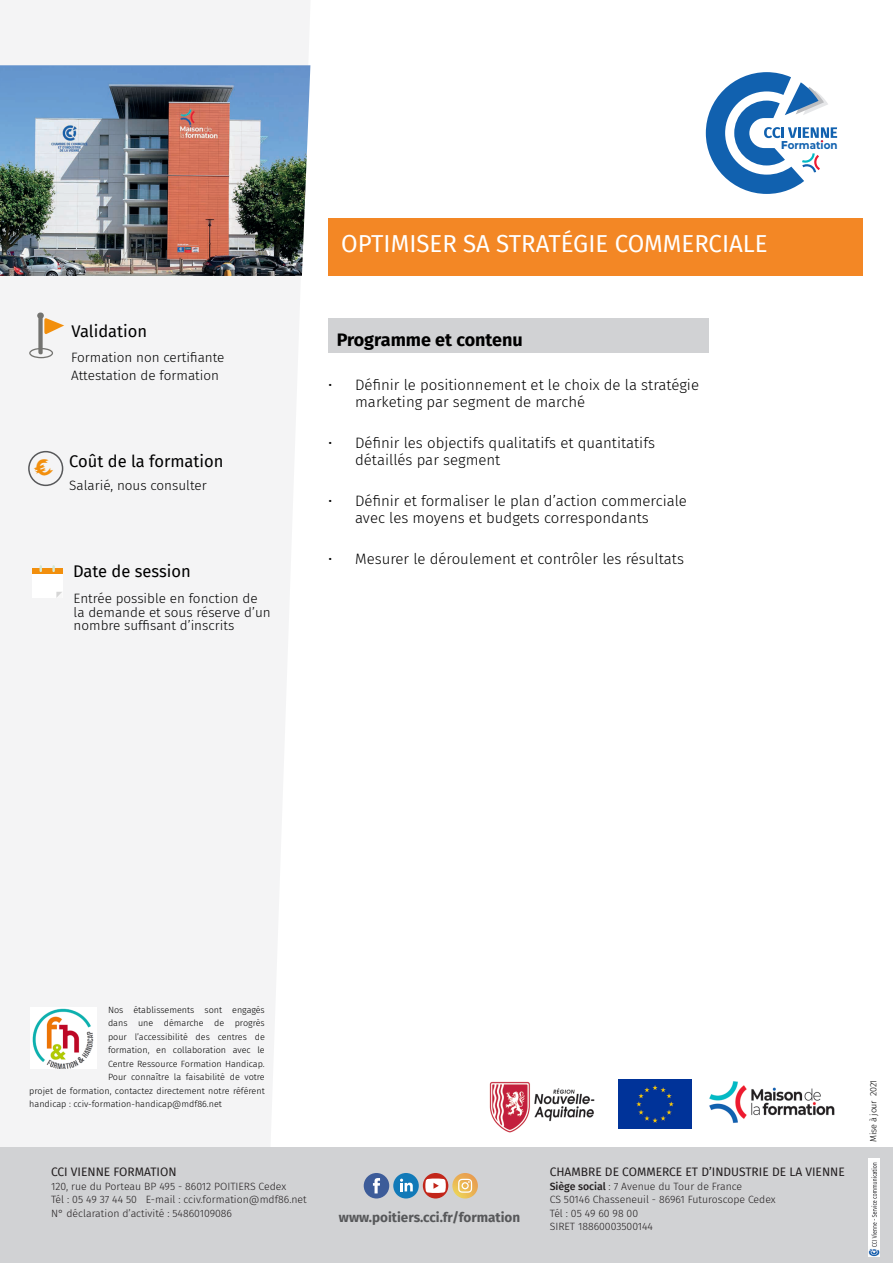
<style>
.page{position:relative;width:893px;height:1263px;background:#fff}
.page>*{position:absolute;margin:0;border:0;box-sizing:border-box;transform-origin:0 0}
.GRAND_TITRE_RUBRIQUE{font:24px "Fira Sans";color:#fff}
.problematique{font:700 18px "Fira Sans";color:#000}
.problematique-2{font:16.5px "Fira Sans";color:#000}
.t1{font:300 15px/16.5px "Fira Sans";color:#000}
.problematique-3{font:300 13.5px/13.5px "Fira Sans";color:#000}
.t2{font:700 13.5px "Fira Sans";color:#57585a}
.t3{font:12px "Fira Sans";color:#231f20}
.t4{font:700 10.95px "Montserrat";color:#1161af;scale:.94 1}
.t5{font:300 10.5px/13.5px "Fira Sans";color:#231f20}
.problematique-4{font:300 9px "Fira Sans";color:#000}
.problematique-5{font:300 9px "Fira Sans";letter-spacing:-.03em;color:#000}
.s1{font-weight:800;font-size:11.4px}
.s2{font-weight:500}
</style>
<div class="page">
<svg style="left:0;top:0;width:311px;height:1147px;fill:#f4f4f5"></svg>
<div style="left:0;top:1147px;width:893px;height:116px;background:#d1d2d4"></div>
<div style="left:618px;top:1079px;width:73px;height:49px;background:#039"></div>
<img style="left:489px;top:1081px;width:106px;height:52px">
<img style="left:709px;top:1081px;width:126px;height:42px">
<img style="left:868px;top:1159px;width:11px;height:97px">
<img style="left:0;top:65px;width:310px;height:211px">
<svg style="left:706px;top:72px;width:131px;height:122px"></svg>
<div style="left:364px;top:1173px;width:25px;height:25px;background:#3d5c99;border-radius:50%"></div>
<svg style="left:373px;top:1178px;width:7px;height:15px"></svg>
<svg style="left:452px;top:1173px;width:26px;height:25px"></svg>
<svg style="left:458px;top:1179px;width:14px;height:14px"></svg>
<div style="left:393px;top:1173px;width:26px;height:25px;background:#127ab8;border-radius:50%"></div>
<svg style="left:400px;top:1178px;width:13px;height:13px"></svg>
<div style="left:423px;top:1173px;width:25px;height:25px;background:#c2261a;border-radius:50%"></div>
<svg style="left:425px;top:1178px;width:21px;height:15px"></svg>
<div style="left:328px;top:319px;width:381px;height:34px;background:#d1d2d4"></div>
<div style="left:328px;top:218px;width:534px;height:57px;background:#f38725"></div>
<svg style="left:29px;top:313px;width:35px;height:45px"></svg>
<div style="left:28px;top:451px;width:35px;height:35px;border:2px solid #57585a;border-radius:50%"></div>
<div style="left:32px;top:574px;width:31px;height:24px;background:#fff"></div>
<div style="left:32px;top:568px;width:31px;height:6px;background:#f28f0d"></div>
<svg style="left:56px;top:592px;width:6px;height:6px"></svg>
<svg style="left:40px;top:565px;width:2px;height:7px"></svg>
<svg style="left:52px;top:565px;width:3px;height:7px"></svg>
<img style="left:31px;top:1008px;width:65px;height:61px">
<svg style="left:32px;top:457px;width:22px;height:22px"></svg>
<p class="problematique-2" style="left:72px;top:318px;width:77px">Validation</p>
<p class="problematique-3" style="left:71px;top:350px;width:155px">Formation non certifiante</p>
<p class="problematique-3" style="left:71px;top:368px;width:149px">Attestation de formation</p>
<p class="problematique-2" style="left:69px;top:448px;width:156px">Coût de la formation</p>
<p class="problematique-3" style="left:69px;top:478px;width:139px">Salarié, nous consulter</p>
<p class="problematique-2" style="left:73px;top:559px;width:119px">Date de session</p>
<p class="problematique-3" style="left:74px;top:592px;width:199px">Entrée possible en fonction de la demande et sous réserve d’un nombre suffisant d’inscrits</p>
<p class="t4" style="left:781px;top:137px;width:61px"><span class="s1">F</span>ormation</p>
<p class="GRAND_TITRE_RUBRIQUE" style="left:341px;top:226px;width:428px">OPTIMISER SA STRATÉGIE COMMERCIALE</p>
<p class="problematique" style="left:337px;top:324px;width:188px">Programme et contenu</p>
<p class="t1" style="left:355px;top:377px;width:345px;text-indent:-27px">• Définir le positionnement et le choix de la stratégie marketing par segment de marché</p>
<p class="t1" style="left:355px;top:435px;width:301px;text-indent:-27px">• Définir les objectifs qualitatifs et quantitatifs détaillés par segment</p>
<p class="t1" style="left:355px;top:493px;width:333px;text-indent:-27px">• Définir et formaliser le plan d’action commerciale avec les moyens et budgets correspondants</p>
<p class="t1" style="left:328px;top:551px;width:357px">• Mesurer le déroulement et contrôler les résultats</p>
<p class="problematique-4" style="left:108px;top:1003px;width:158px">Nos établissements sont engagés</p>
<p class="problematique-4" style="left:108px;top:1017px;width:158px">dans une démarche de progrès</p>
<p class="problematique-4" style="left:108px;top:1030px;width:158px">pour l’accessibilité des centres de</p>
<p class="problematique-4" style="left:108px;top:1044px;width:158px">formation, en collaboration avec le</p>
<p class="problematique-4" style="left:108px;top:1057px;width:158px">Centre Ressource Formation Handicap.</p>
<p class="problematique-4" style="left:108px;top:1071px;width:158px">Pour connaître la faisabilité de votre</p>
<p class="problematique-4" style="left:29px;top:1084px;width:237px">projet de formation, contactez directement notre référent</p>
<p class="problematique-4" style="left:29px;top:1098px;width:194px">handicap : cciv-formation-handicap@mdf86.net</p>
<h3 class="t3" style="left:51px;top:1163px;width:127px">CCI VIENNE FORMATION</h3>
<p class="t5" style="left:51px;top:1179px;width:257px">120, rue du Porteau BP 495 - 86012 POITIERS Cedex<br>Tél : 05 49 37 44 50 E-mail : cciv.formation@mdf86.net<br>N° déclaration d’activité : 54860109086</p>
<h3 class="t2" style="left:339px;top:1206px;width:183px">www.poitiers.cci.fr/formation</h3>
<h3 class="t3" style="left:550px;top:1163px;width:297px">CHAMBRE DE COMMERCE ET D’INDUSTRIE DE LA VIENNE</h3>
<p class="t5" style="left:550px;top:1179px;width:228px"><span class="s2">Siège social</span> : 7 Avenue du Tour de France<br>CS 50146 Chasseneuil - 86961 Futuroscope Cedex<br>Tél : 05 49 60 98 00<br>SIRET 18860003500144</p>
<p class="problematique-5" style="left:867px;top:1142px;width:63px;rotate:-90deg">Mise à jour 2021</p>
</div>
